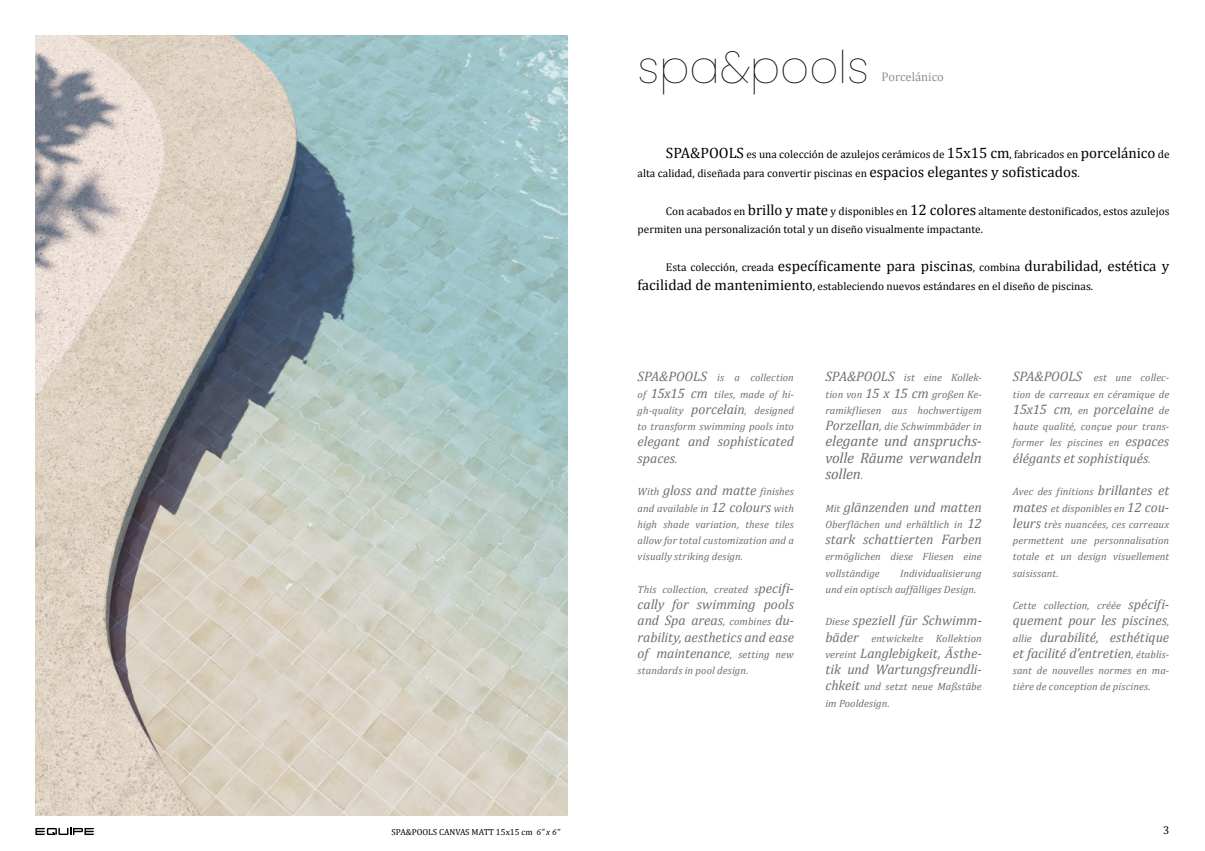
<style>
.page{position:relative;width:1205px;height:851px;background:#fff}
.page>*{position:absolute;margin:0;border:0;box-sizing:border-box;transform-origin:0 0}
.t1{font:100 45px "Poppins";color:#000}
.t2{font:15px "Cambria";color:#000}
.t3{font:italic 15px/16.2px "Cambria";letter-spacing:-.01em;color:#706f6f;text-align:justify}
.t4{font:italic 13.75px/16.2px "Cambria";letter-spacing:-.005em;color:#706f6f}
.t5{font:12.5px "Cambria";color:#8f9096}
.t6{font:11.25px/18.8px "Cambria";color:#000}
.t7{font:italic 10.5px/16.2px "Cambria";letter-spacing:.005em;color:#706f6f}
.t8{font:8.75px "Cambria";color:#000}
.s1{font-style:italic}
.s2{font-size:15px}
.s3{font-size:11.25px}
.s4{font-size:13.75px}
.s5{font-size:10.5px}
</style>
<div class="page">
<img style="left:35px;top:35px;width:532px;height:780px">
<svg style="left:35px;top:827px;width:59px;height:7px"></svg>
<p class="t8" style="left:392px;top:826px;width:170px">SPA&amp;POOLS CANVAS MATT 15x15 cm <span class="s1">6” x 6”</span></p>
<p class="t1" style="left:637px;top:41px;width:233px">spa&amp;pools</p>
<p class="t5" style="left:881px;top:70px;width:64px">Porcelánico</p>
<p class="t6" style="left:637px;top:145px;width:533px;text-indent:28px"><span class="s2">SPA&amp;POOLS</span> es una colección de azulejos cerámicos de <span class="s2">15x15 cm</span>, fabricados en <span class="s2">porcelánico</span> de alta calidad, diseñada para convertir piscinas en <span class="s2">espacios elegantes y sofisticados</span>.</p>
<p class="t6" style="left:637px;top:201px;width:533px;text-indent:28px">Con acabados en <span class="s2">brillo y mate</span> y disponibles en <span class="s2">12 colores</span> altamente destonificados, estos azulejos permiten una personalización total y un diseño visualmente impactante.</p>
<p class="t2" style="left:666px;top:257px;width:505px"><span class="s3">Esta colección, creada</span> específicamente para piscinas<span class="s3">, combina</span> durabilidad, estética y</p>
<p class="t6" style="left:637px;top:276px;width:457px"><span class="s2">facilidad de mantenimiento</span>, estableciendo nuevos estándares en el diseño de piscinas.</p>
<p class="t7" style="left:637px;top:369px;width:158px;text-align:justify"><span class="s4">SPA&amp;POOLS</span> is a collection of <span class="s4">15x15 cm</span> tiles, made of hi&shy;gh-quality <span class="s4">porcelain</span>, designed to transform swimming pools into</p>
<p class="t4" style="left:637px;top:433px;width:158px">elegant and sophisticated spaces<span class="s5">.</span></p>
<p class="t4" style="left:637px;top:481px;width:158px"><span class="s5">With</span> gloss and matte <span class="s5">finishes</span></p>
<p class="t7" style="left:637px;top:499px;width:158px;text-align:justify">and available in <span class="s4">12 colours</span> with high shade variation, these tiles allow for total customization and a visually striking design.</p>
<p class="t7" style="left:637px;top:580px;width:158px">This collection, created s<span class="s4">pecifi-</span></p>
<p class="t4" style="left:637px;top:595px;width:158px;text-align:justify">cally for swimming pools and Spa areas<span class="s5">, combines</span> du&shy;rability, aesthetics and ease of maintenance<span class="s5">, setting new</span></p>
<p class="t7" style="left:637px;top:661px;width:112px">standards in pool design.</p>
<p class="t7" style="left:825px;top:369px;width:158px;text-align:justify"><span class="s4">SPA&amp;POOLS</span> ist eine Kollek&shy;tion von <span class="s4">15 x 15 cm</span> großen Ke&shy;ramikfliesen aus hochwertigem <span class="s4">Porzellan</span>, die Schwimmbäder in</p>
<p class="t3" style="left:825px;top:432px;width:158px">elegante und anspruchs&shy;volle Räume verwandeln sollen<span class="s5">.</span></p>
<p class="t4" style="left:825px;top:498px;width:158px"><span class="s5">Mit</span> glänzenden und matten</p>
<p class="t7" style="left:825px;top:515px;width:158px">Oberflächen und erhältlich in <span class="s4">12</span></p>
<p class="t4" style="left:825px;top:530px;width:158px">stark schattierten Farben</p>
<p class="t7" style="left:825px;top:548px;width:158px">ermöglichen diese Fliesen eine vollständige</p>
<p class="t7" style="left:825px;top:564px;width:158px;text-indent:75px">Individualisierung und ein optisch auffälliges Design.</p>
<p class="t4" style="left:825px;top:611px;width:158px"><span class="s5">Diese</span> speziell für Schwimm-</p>
<p class="t7" style="left:825px;top:629px;width:158px"><span class="s4">bäder</span> entwickelte Kollektion</p>
<p class="t4" style="left:825px;top:644px;width:158px"><span class="s5">vereint</span> Langlebigkeit, Ästhe&shy;tik und Wartungsfreundli-</p>
<p class="t7" style="left:825px;top:678px;width:158px"><span class="s4">chkeit</span> und setzt neue Maßstäbe im Pooldesign.</p>
<p class="t7" style="left:1013px;top:369px;width:158px"><span class="s4">SPA&amp;POOLS</span> est une collec&shy;tion de carreaux en céramique de</p>
<p class="t4" style="left:1013px;top:400px;width:158px">15x15 cm<span class="s5">, en</span> porcelaine <span class="s5">de</span></p>
<p class="t7" style="left:1013px;top:418px;width:158px">haute qualité, conçue pour trans&shy;former les piscines en <span class="s4">espaces</span></p>
<p class="t4" style="left:1013px;top:449px;width:139px">élégants et sophistiqués<span class="s5">.</span></p>
<p class="t7" style="left:1013px;top:483px;width:158px;text-align:justify">Avec des finitions <span class="s4">brillantes et mates</span> et disponibles en <span class="s4">12 cou&shy;leurs</span> très nuancées, ces carreaux permettent une personnalisation totale et un design visuellement saisissant.</p>
<p class="t7" style="left:1013px;top:596px;width:158px">Cette collection, créée <span class="s4">spécifi-</span></p>
<p class="t4" style="left:1013px;top:611px;width:158px;text-align:justify">quement pour les piscines<span class="s5">, allie</span> durabilité, esthétique et facilité d’entretien<span class="s5">, établis-</span></p>
<p class="t7" style="left:1013px;top:661px;width:158px">sant de nouvelles normes en ma&shy;tière de conception de piscines.</p>
<p class="t6" style="left:1163px;top:820px;width:8px">3</p>
</div>
